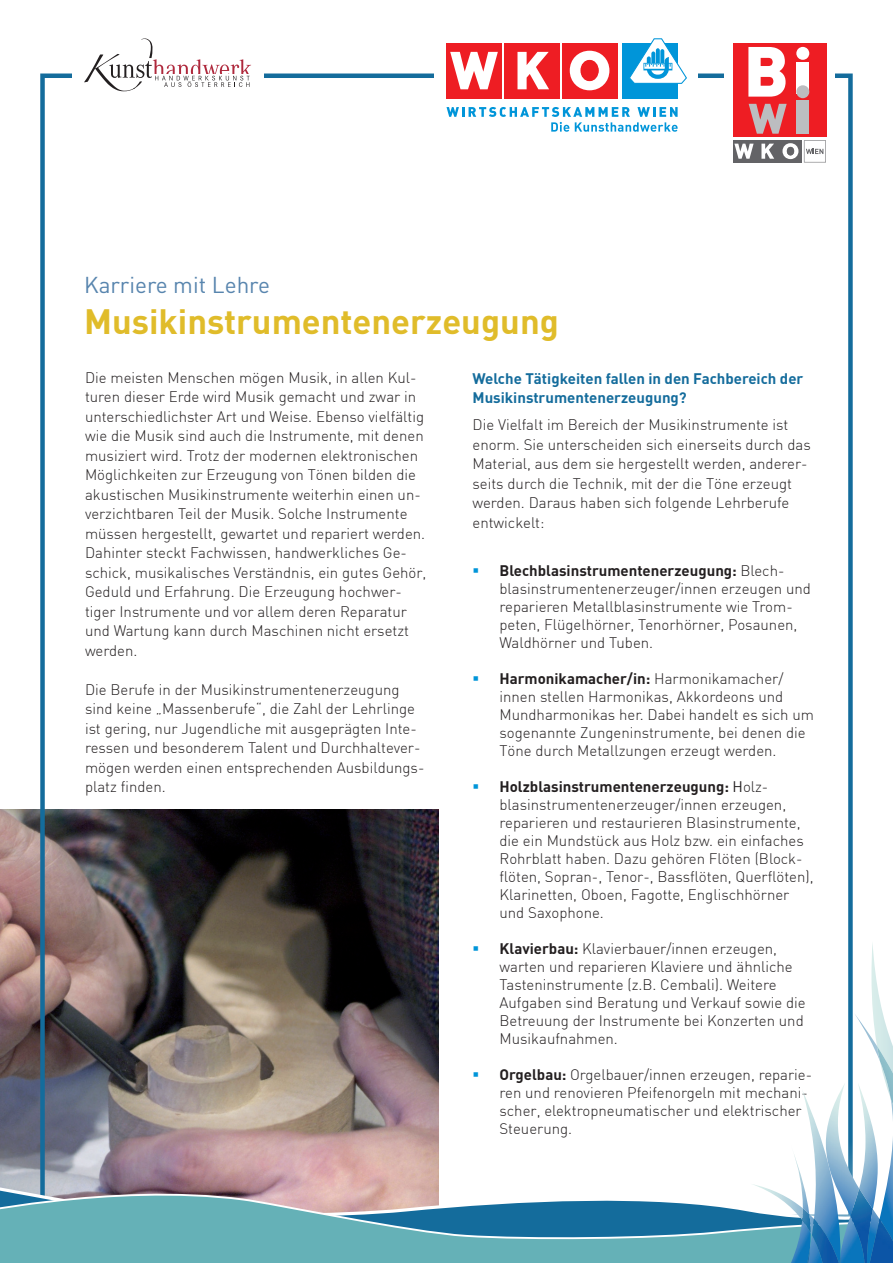
<style>
.page{position:relative;width:893px;height:1263px;background:#fff}
.page>*{position:absolute;margin:0;border:0;box-sizing:border-box;transform-origin:0 0}
.t1{font:700 34.5px "DIN";color:#e0bc2a}
.t2{font:22.5px "DIN";color:#5885ae}
.t3{font:300 15px/19.5px "DIN";color:#231f20}
.t4{font:700 15px/19.5px "DIN";color:#146c9c}
.s1{font-weight:700}
.s2{font-weight:400}
</style>
<div class="page">
<img style="left:0;top:809px;width:438px;height:84px">
<svg style="left:0;top:893px;width:853px;height:143px"></svg>
<svg style="left:0;top:1036px;width:853px;height:227px"></svg>
<div style="left:733px;top:43px;width:93px;height:94px;background:#ee1d23"></div>
<svg style="left:748px;top:47px;width:38px;height:50px"></svg>
<svg style="left:749px;top:104px;width:38px;height:30px"></svg>
<svg style="left:796px;top:47px;width:13px;height:13px"></svg>
<div style="left:797px;top:62px;width:12px;height:32px;background:#fff"></div>
<svg style="left:796px;top:85px;width:13px;height:13px"></svg>
<div style="left:797px;top:100px;width:12px;height:34px;background:#bcbdc0"></div>
<div style="left:779px;top:140px;width:23px;height:22px;background:#636366"></div>
<div style="left:756px;top:140px;width:22px;height:22px;background:#636366"></div>
<svg style="left:761px;top:144px;width:13px;height:15px"></svg>
<div style="left:733px;top:140px;width:22px;height:22px;background:#636366"></div>
<svg style="left:734px;top:144px;width:20px;height:15px"></svg>
<svg style="left:782px;top:143px;width:16px;height:16px"></svg>
<svg style="left:804px;top:140px;width:22px;height:22px"></svg>
<img style="left:840px;top:1083px;width:14px;height:180px">
<img style="left:850px;top:1188px;width:20px;height:75px">
<svg style="left:871px;top:943px;width:12px;height:70px"></svg>
<img style="left:854px;top:1013px;width:39px;height:228px">
<img style="left:877px;top:1046px;width:16px;height:59px">
<img style="left:870px;top:1219px;width:23px;height:44px">
<svg style="left:750px;top:1089px;width:91px;height:174px"></svg>
<img style="left:812px;top:1219px;width:27px;height:44px">
<div style="left:562px;top:44px;width:55px;height:55px;background:#ee1d23"></div>
<div style="left:504px;top:44px;width:55px;height:55px;background:#ee1d23"></div>
<svg style="left:517px;top:52px;width:32px;height:37px"></svg>
<div style="left:446px;top:44px;width:56px;height:55px;background:#ee1d23"></div>
<svg style="left:450px;top:52px;width:48px;height:37px"></svg>
<svg style="left:570px;top:51px;width:39px;height:39px"></svg>
<div style="left:581px;top:60px;width:17px;height:21px;background:#ee1d23;border-radius:50%"></div>
<div style="left:580px;top:60px;width:19px;height:21px;border:1px solid #ee1d23;border-radius:50%"></div>
<div style="left:622px;top:44px;width:56px;height:55px;background:#0095d9"></div>
<svg style="left:446px;top:107px;width:232px;height:25px"></svg>
<svg style="left:628px;top:38px;width:59px;height:46px"></svg>
<svg style="left:84px;top:38px;width:167px;height:53px"></svg>
<svg style="left:474px;top:946px;width:4px;height:5px"></svg>
<svg style="left:474px;top:1072px;width:4px;height:5px"></svg>
<h2 class="t2" style="left:84px;top:270px;width:187px">Karriere mit Lehre</h2>
<h1 class="t1" style="left:84px;top:299px;width:476px">Musikinstrumentenerzeugung</h1>
<p class="t3" style="left:85px;top:368px;width:343px">Die meisten Menschen mögen Musik, in allen Kul&shy;turen dieser Erde wird Musik gemacht und zwar in unterschiedlichster Art und Weise. Ebenso vielfältig wie die Musik sind auch die Instrumente, mit denen musiziert wird. Trotz der modernen elektronischen Möglichkeiten zur Erzeugung von Tönen bilden die akustischen Musikinstrumente weiterhin einen un&shy;verzichtbaren Teil der Musik. Solche Instrumente müssen hergestellt, gewartet und repariert werden.<br>Dahinter steckt Fachwissen, handwerkliches Ge&shy;schick, musikalisches Verständnis, ein gutes Gehör, Geduld und Erfahrung. Die Erzeugung hochwer&shy;tiger Instrumente und vor allem deren Reparatur und Wartung kann durch Maschinen nicht ersetzt werden.</p>
<p class="t3" style="left:85px;top:680px;width:341px">Die Berufe in der Musikinstrumentenerzeugung sind keine „Massenberufe“, die Zahl der Lehrlinge ist gering, nur Jugendliche mit ausgeprägten Inte&shy;ressen und besonderem Talent und Durchhaltever&shy;mögen werden einen entsprechenden Ausbildungs&shy;platz finden.</p>
<p class="t4" style="left:472px;top:368px;width:332px">Welche Tätigkeiten fallen in den Fachbereich der<br>Musikinstrumentenerzeugung?</p>
<p class="t3" style="left:472px;top:415px;width:340px">Die Vielfalt im Bereich der Musikinstrumente ist enorm. Sie unterscheiden sich einerseits durch das Material, aus dem sie hergestellt werden, anderer&shy;seits durch die Technik, mit der die Töne erzeugt werden. Daraus haben sich folgende Lehrberufe entwickelt:</p>
<p class="t3" style="left:499px;top:561px;width:313px;line-height:18px"><span class="s1">Blechblasinstrumentenerzeugung:</span> Blech&shy;blasinstrumentenerzeuger/innen erzeugen und reparieren Metallblasinstrumente wie Trom&shy;peten, Flügelhörner, Tenorhörner, Posaunen, Waldhörner und Tuben.</p>
<p class="t3" style="left:499px;top:669px;width:316px;line-height:18px"><span class="s1">Harmonikamacher/in:</span> Harmonikamacher/ innen stellen Harmonikas, Akkordeons und Mundharmonikas her. Dabei handelt es sich um sogenannte Zungeninstrumente, bei denen die Töne durch Metallzungen erzeugt werden.</p>
<p class="t3" style="left:499px;top:777px;width:316px;line-height:18px"><span class="s1">Holzblasinstrumentenerzeugung:</span> <span class="s2">H</span>olz&shy;blasinstrumentenerzeuger/innen erzeugen, reparieren und restaurieren Blasinstrumente, die ein Mundstück aus Holz bzw. ein einfaches Rohrblatt haben. Dazu gehören Flöten (Block&shy;flöten, Sopran-, Tenor-, Bassflöten, Querflöten), Klarinetten, Oboen, Fagotte, Englischhörner und Saxophone.</p>
<p class="t3" style="left:499px;top:939px;width:308px;line-height:18px"><span class="s1">Klavierbau:</span> Klavierbauer/innen erzeugen, warten und reparieren Klaviere und ähnliche Tasteninstrumente (z.B. Cembali). Weitere Aufgaben sind Beratung und Verkauf sowie die Betreuung der Instrumente bei Konzerten und Musikaufnahmen.</p>
<p class="t3" style="left:499px;top:1065px;width:314px;line-height:18px"><span class="s1">Orgelbau:</span> Orgelbauer/innen erzeugen, reparie&shy;ren und renovieren Pfeifenorgeln mit mechani&shy;scher, elektropneumatischer und elektrischer Steuerung.</p>
</div>
